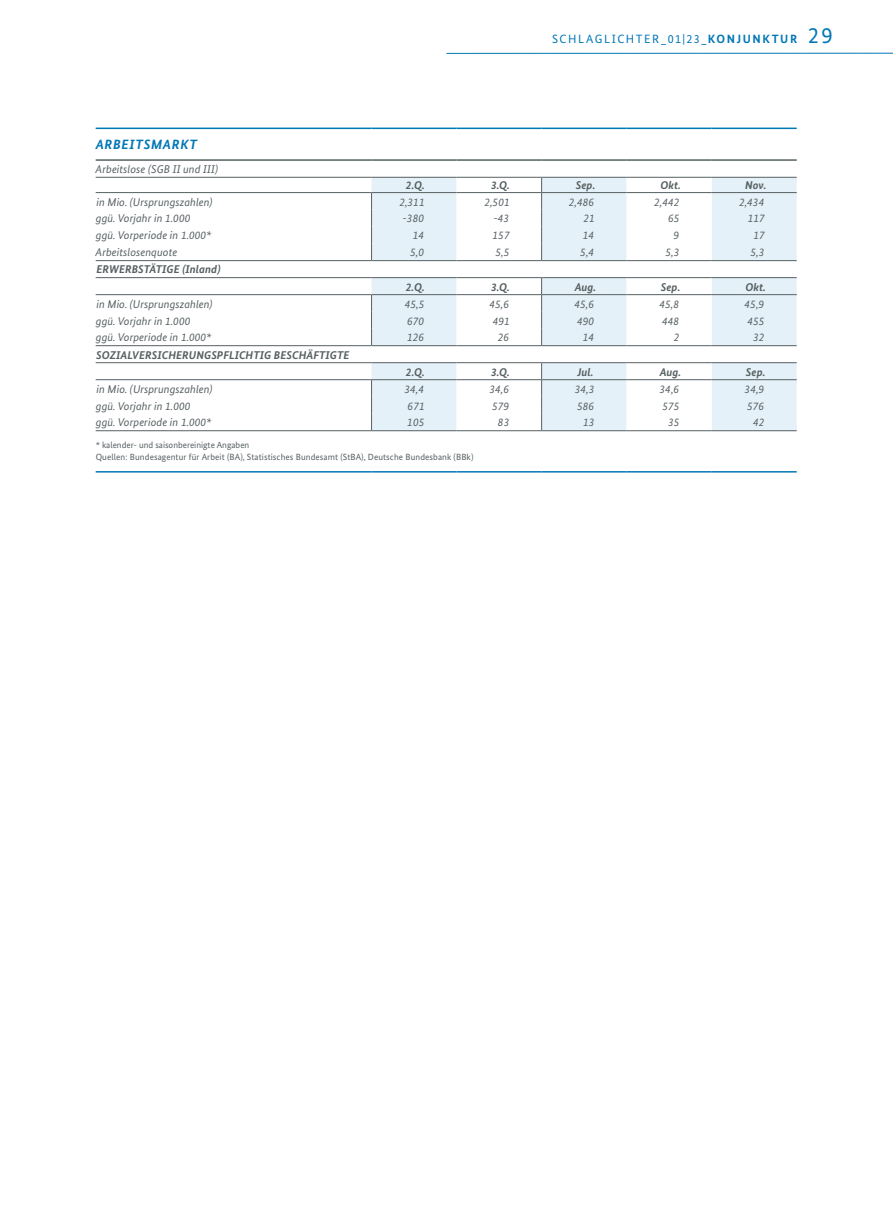
<style>
.page{position:relative;width:893px;height:1212px;background:#fff}
.page>*{position:absolute;margin:0;border:0;box-sizing:border-box;transform-origin:0 0}
.t1{font:italic 700 13.5px "Bundes Sans";letter-spacing:.05em;color:#0077b5}
.t2{font:12px "Bundes Sans";letter-spacing:.125em;color:#0077b5}
.t3{font:italic 11.25px "Bundes Sans";letter-spacing:.005em;color:#576063}
.t4{font:italic 700 11.25px "Bundes Sans";letter-spacing:.005em;color:#576063}
.t5{font:9px/12px "Bundes Sans";letter-spacing:.01em;color:#576063}
.s1{font-weight:700}
.s2{font-size:22.5px}
</style>
<div class="page">
<hr style="left:446px;top:53px;width:447px;height:1px;background:#0077b5">
<svg style="left:96px;top:129px;width:701px;height:167px"></svg>
<svg style="left:372px;top:178px;width:425px;height:252px;background:#e7f1f7"></svg>
<svg style="left:542px;top:178px;width:170px;height:252px"></svg>
<hr style="left:96px;top:128px;width:276px;height:1px;background:#0077b5">
<hr style="left:372px;top:128px;width:85px;height:1px;background:#0077b5">
<hr style="left:457px;top:128px;width:85px;height:1px;background:#0077b5">
<hr style="left:542px;top:128px;width:85px;height:1px;background:#0077b5">
<hr style="left:627px;top:128px;width:85px;height:1px;background:#0077b5">
<hr style="left:712px;top:128px;width:85px;height:1px;background:#0077b5">
<hr style="left:96px;top:471px;width:276px;height:2px;background:#0077b5">
<hr style="left:372px;top:471px;width:85px;height:2px;background:#0077b5">
<hr style="left:457px;top:471px;width:85px;height:2px;background:#0077b5">
<hr style="left:542px;top:471px;width:85px;height:2px;background:#0077b5">
<hr style="left:627px;top:471px;width:85px;height:2px;background:#0077b5">
<hr style="left:712px;top:471px;width:85px;height:2px;background:#0077b5">
<hr style="left:96px;top:159px;width:276px;height:2px;background:#576063">
<hr style="left:372px;top:159px;width:85px;height:2px;background:#576063">
<hr style="left:457px;top:159px;width:85px;height:2px;background:#576063">
<hr style="left:542px;top:159px;width:85px;height:2px;background:#576063">
<hr style="left:627px;top:159px;width:85px;height:2px;background:#576063">
<hr style="left:712px;top:159px;width:85px;height:2px;background:#576063">
<hr style="left:96px;top:177px;width:276px;height:1px;background:#576063">
<hr style="left:372px;top:177px;width:85px;height:1px;background:#576063">
<hr style="left:542px;top:177px;width:85px;height:1px;background:#576063">
<hr style="left:627px;top:177px;width:85px;height:1px;background:#576063">
<hr style="left:712px;top:177px;width:85px;height:1px;background:#576063">
<hr style="left:96px;top:192px;width:276px;height:1px;background:#576063">
<hr style="left:372px;top:192px;width:85px;height:1px;background:#576063">
<hr style="left:542px;top:192px;width:85px;height:1px;background:#576063">
<hr style="left:627px;top:192px;width:85px;height:1px;background:#576063">
<hr style="left:712px;top:192px;width:85px;height:1px;background:#576063">
<svg style="left:371px;top:193px;width:1px;height:67px"></svg>
<hr style="left:96px;top:260px;width:276px;height:1px;background:#576063">
<hr style="left:372px;top:260px;width:85px;height:1px;background:#576063">
<hr style="left:542px;top:260px;width:85px;height:1px;background:#576063">
<hr style="left:627px;top:260px;width:85px;height:1px;background:#576063">
<hr style="left:712px;top:260px;width:85px;height:1px;background:#576063">
<hr style="left:96px;top:277px;width:276px;height:1px;background:#576063">
<hr style="left:372px;top:277px;width:85px;height:1px;background:#576063">
<hr style="left:542px;top:277px;width:85px;height:1px;background:#576063">
<hr style="left:542px;top:362px;width:85px;height:1px;background:#576063">
<hr style="left:627px;top:277px;width:85px;height:1px;background:#576063">
<hr style="left:627px;top:362px;width:85px;height:1px;background:#576063">
<hr style="left:712px;top:277px;width:85px;height:1px;background:#576063">
<hr style="left:712px;top:362px;width:85px;height:1px;background:#576063">
<hr style="left:96px;top:294px;width:276px;height:1px;background:#576063">
<hr style="left:372px;top:294px;width:85px;height:1px;background:#576063">
<hr style="left:542px;top:294px;width:85px;height:1px;background:#576063">
<hr style="left:542px;top:379px;width:85px;height:1px;background:#576063">
<hr style="left:627px;top:294px;width:85px;height:1px;background:#576063">
<hr style="left:627px;top:379px;width:85px;height:1px;background:#576063">
<hr style="left:712px;top:294px;width:85px;height:1px;background:#576063">
<hr style="left:712px;top:379px;width:85px;height:1px;background:#576063">
<hr style="left:96px;top:345px;width:276px;height:1px;background:#576063">
<hr style="left:372px;top:345px;width:85px;height:1px;background:#576063">
<hr style="left:542px;top:345px;width:85px;height:1px;background:#576063">
<hr style="left:627px;top:345px;width:85px;height:1px;background:#576063">
<hr style="left:712px;top:345px;width:85px;height:1px;background:#576063">
<hr style="left:96px;top:362px;width:276px;height:1px;background:#576063">
<hr style="left:372px;top:362px;width:85px;height:1px;background:#576063">
<hr style="left:96px;top:379px;width:276px;height:1px;background:#576063">
<hr style="left:372px;top:379px;width:85px;height:1px;background:#576063">
<svg style="left:371px;top:380px;width:1px;height:50px"></svg>
<svg style="left:457px;top:177px;width:85px;height:253px"></svg>
<hr style="left:96px;top:430px;width:276px;height:1px;background:#576063">
<hr style="left:372px;top:430px;width:85px;height:1px;background:#576063">
<hr style="left:457px;top:430px;width:85px;height:1px;background:#576063">
<hr style="left:542px;top:430px;width:85px;height:1px;background:#576063">
<hr style="left:627px;top:430px;width:85px;height:1px;background:#576063">
<hr style="left:712px;top:430px;width:85px;height:1px;background:#576063">
<svg style="left:371px;top:295px;width:1px;height:50px"></svg>
<p class="t1" style="left:96px;top:136px;width:103px">ARBEITSMARKT</p>
<p class="t3" style="left:96px;top:162px;width:124px">Arbeitslose (SGB II und III)</p>
<p class="t2" style="left:552px;top:31px;width:282px">SCHLAGLICHTER_01|23_<span class="s1">KONJUNKTUR</span> <span class="s2">29</span></p>
<p class="t4" style="left:406px;top:179px;width:20px">2.Q.</p>
<p class="t4" style="left:491px;top:179px;width:20px">3.Q.</p>
<p class="t4" style="left:576px;top:179px;width:21px">Sep.</p>
<p class="t4" style="left:660px;top:179px;width:22px">Okt.</p>
<p class="t4" style="left:745px;top:179px;width:23px">Nov.</p>
<p class="t3" style="left:97px;top:195px;width:117px">in Mio. (Ursprungszahlen)</p>
<p class="t3" style="left:399px;top:195px;width:27px">2,311</p>
<p class="t3" style="left:484px;top:195px;width:27px">2,501</p>
<p class="t3" style="left:569px;top:195px;width:27px">2,486</p>
<p class="t3" style="left:654px;top:195px;width:27px">2,442</p>
<p class="t3" style="left:739px;top:195px;width:27px">2,434</p>
<p class="t3" style="left:96px;top:212px;width:96px">ggü. Vorjahr in 1.000</p>
<p class="t3" style="left:402px;top:212px;width:23px">-380</p>
<p class="t3" style="left:493px;top:212px;width:17px">-43</p>
<p class="t3" style="left:583px;top:212px;width:13px">21</p>
<p class="t3" style="left:668px;top:212px;width:13px">65</p>
<p class="t3" style="left:748px;top:212px;width:19px">117</p>
<p class="t3" style="left:96px;top:229px;width:117px">ggü. Vorperiode in 1.000*</p>
<p class="t3" style="left:413px;top:229px;width:13px">14</p>
<p class="t3" style="left:493px;top:229px;width:19px">157</p>
<p class="t3" style="left:583px;top:229px;width:13px">14</p>
<p class="t3" style="left:673px;top:229px;width:7px">9</p>
<p class="t3" style="left:753px;top:229px;width:13px">17</p>
<p class="t3" style="left:96px;top:246px;width:83px">Arbeitslosenquote</p>
<p class="t3" style="left:410px;top:246px;width:15px">5,0</p>
<p class="t3" style="left:495px;top:246px;width:15px">5,5</p>
<p class="t3" style="left:580px;top:246px;width:15px">5,4</p>
<p class="t3" style="left:665px;top:246px;width:15px">5,3</p>
<p class="t3" style="left:750px;top:246px;width:15px">5,3</p>
<p class="t4" style="left:96px;top:263px;width:126px">ERWERBSTÄTIGE (Inland)</p>
<p class="t4" style="left:406px;top:280px;width:20px">2.Q.</p>
<p class="t4" style="left:491px;top:280px;width:20px">3.Q.</p>
<p class="t4" style="left:575px;top:280px;width:23px">Aug.</p>
<p class="t4" style="left:661px;top:280px;width:21px">Sep.</p>
<p class="t4" style="left:745px;top:280px;width:22px">Okt.</p>
<p class="t3" style="left:97px;top:297px;width:117px">in Mio. (Ursprungszahlen)</p>
<p class="t3" style="left:405px;top:297px;width:21px">45,5</p>
<p class="t3" style="left:489px;top:297px;width:21px">45,6</p>
<p class="t3" style="left:574px;top:297px;width:21px">45,6</p>
<p class="t3" style="left:660px;top:297px;width:21px">45,8</p>
<p class="t3" style="left:745px;top:297px;width:21px">45,9</p>
<p class="t3" style="left:96px;top:314px;width:96px">ggü. Vorjahr in 1.000</p>
<p class="t3" style="left:407px;top:314px;width:19px">670</p>
<p class="t3" style="left:493px;top:314px;width:19px">491</p>
<p class="t3" style="left:577px;top:314px;width:19px">490</p>
<p class="t3" style="left:662px;top:314px;width:19px">448</p>
<p class="t3" style="left:747px;top:314px;width:19px">455</p>
<p class="t3" style="left:96px;top:331px;width:117px">ggü. Vorperiode in 1.000*</p>
<p class="t3" style="left:407px;top:331px;width:19px">126</p>
<p class="t3" style="left:498px;top:331px;width:13px">26</p>
<p class="t3" style="left:583px;top:331px;width:13px">14</p>
<p class="t3" style="left:674px;top:331px;width:7px">2</p>
<p class="t3" style="left:753px;top:331px;width:13px">32</p>
<p class="t4" style="left:96px;top:348px;width:255px">SOZIALVERSICHERUNGSPFLICHTIG BESCHÄFTIGTE</p>
<p class="t4" style="left:406px;top:365px;width:20px">2.Q.</p>
<p class="t4" style="left:491px;top:365px;width:20px">3.Q.</p>
<p class="t4" style="left:577px;top:365px;width:17px">Jul.</p>
<p class="t4" style="left:660px;top:365px;width:23px">Aug.</p>
<p class="t4" style="left:746px;top:365px;width:21px">Sep.</p>
<p class="t3" style="left:97px;top:382px;width:117px">in Mio. (Ursprungszahlen)</p>
<p class="t3" style="left:405px;top:382px;width:21px">34,4</p>
<p class="t3" style="left:489px;top:382px;width:21px">34,6</p>
<p class="t3" style="left:575px;top:382px;width:21px">34,3</p>
<p class="t3" style="left:660px;top:382px;width:21px">34,6</p>
<p class="t3" style="left:745px;top:382px;width:21px">34,9</p>
<p class="t3" style="left:96px;top:399px;width:96px">ggü. Vorjahr in 1.000</p>
<p class="t3" style="left:408px;top:399px;width:19px">671</p>
<p class="t3" style="left:492px;top:399px;width:19px">579</p>
<p class="t3" style="left:577px;top:399px;width:19px">586</p>
<p class="t3" style="left:662px;top:399px;width:19px">575</p>
<p class="t3" style="left:747px;top:399px;width:19px">576</p>
<p class="t3" style="left:96px;top:416px;width:117px">ggü. Vorperiode in 1.000*</p>
<p class="t3" style="left:407px;top:416px;width:19px">105</p>
<p class="t3" style="left:498px;top:416px;width:13px">83</p>
<p class="t3" style="left:583px;top:416px;width:13px">13</p>
<p class="t3" style="left:668px;top:416px;width:13px">35</p>
<p class="t3" style="left:753px;top:416px;width:13px">42</p>
<p class="t5" style="left:96px;top:439px;width:379px">* kalender- und saisonbereinigte Angaben<br>Quellen: Bundesagentur für Arbeit (BA), Statistisches Bundesamt (StBA), Deutsche Bundesbank (BBk)</p>
</div>
